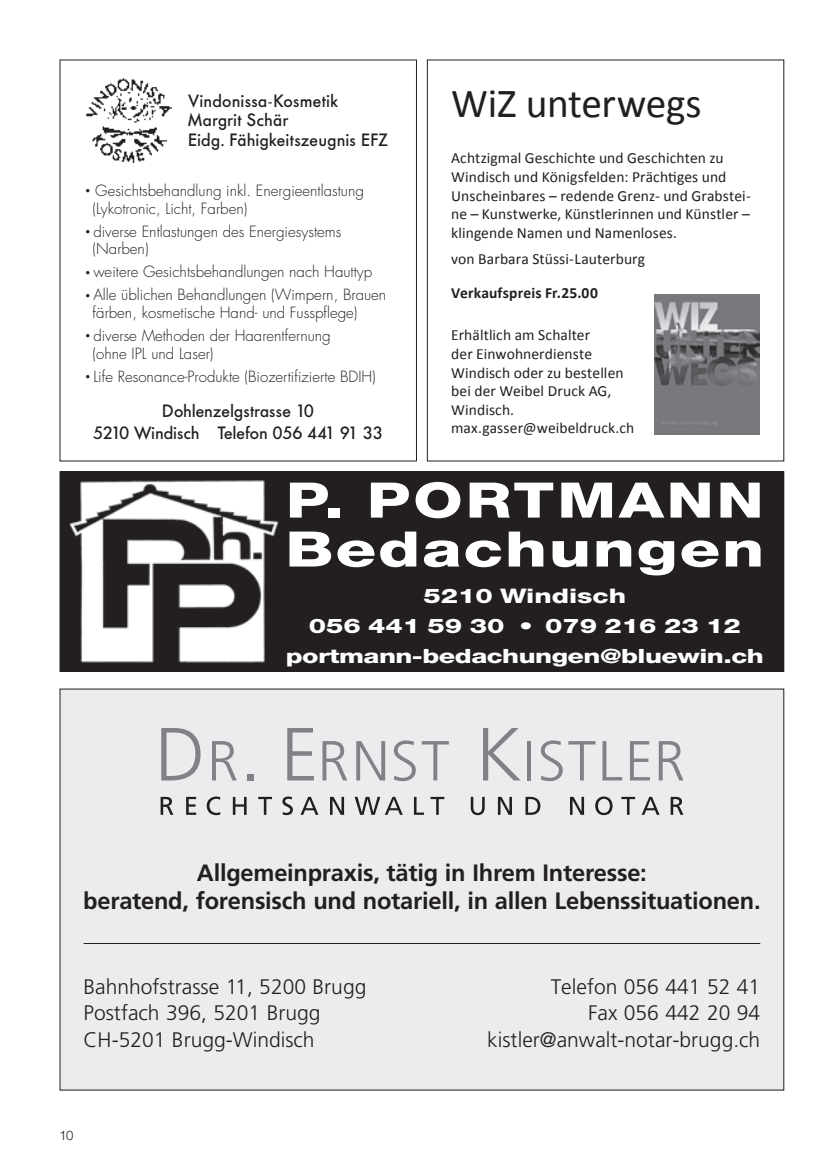
<style>
.page{position:relative;width:819px;height:1166px;background:#fff}
.page>*{position:absolute;margin:0;border:0;box-sizing:border-box;transform-origin:0 0}
.t1{font:800 49px/49px "Helvetica Neue";letter-spacing:.025em;color:#fff;scale:1.3 1}
.t2{font:41.48px "Calibri";letter-spacing:-.01em;color:#231f20}
.t3{font:700 23.62px/28.3px "Frutiger";letter-spacing:-.01em;color:#231f20;text-align:center}
.t4{font:300 21px/26.2px "Frutiger";color:#231f20}
.t5{font:800 20.12px/29.8px "Helvetica Neue";color:#fff;text-align:center;scale:1.37 1}
.t6{font:800 19.6px "Helvetica Neue";letter-spacing:-.02em;color:#fff;scale:1.37 1}
.t7{font:500 17.68px/19.4px "Futura BQ";letter-spacing:.005em;color:#231f20}
.t8{font:15.58px/18.6px "Calibri";letter-spacing:.005em;color:#231f20}
.t9{font:700 15.58px "Calibri";letter-spacing:.01em;color:#231f20}
.t10{font:300 15.05px/17.7px "Futura";color:#231f20}
.t11{font:300 13.12px "Helvetica Neue LT Std";color:#231f20}
.s1{font-size:8.92px}
</style>
<div class="page">
<img style="left:86px;top:78px;width:86px;height:84px">
<img style="left:654px;top:294px;width:105px;height:141px">
<img style="left:62px;top:473px;width:226px;height:197px">
<div style="left:288px;top:472px;width:495px;height:199px;background:#231f20"></div>
<div style="left:60px;top:471px;width:724px;height:201px;border:1px solid #231f20"></div>
<div style="left:60px;top:689px;width:723px;height:401px;background:#ececee"></div>
<svg style="left:161px;top:728px;width:39px;height:52px"></svg>
<svg style="left:212px;top:741px;width:25px;height:39px"></svg>
<svg style="left:247px;top:774px;width:6px;height:6px"></svg>
<svg style="left:287px;top:728px;width:27px;height:52px"></svg>
<svg style="left:322px;top:741px;width:25px;height:39px"></svg>
<svg style="left:356px;top:741px;width:29px;height:39px"></svg>
<svg style="left:394px;top:740px;width:22px;height:41px"></svg>
<svg style="left:422px;top:741px;width:27px;height:39px"></svg>
<svg style="left:483px;top:728px;width:37px;height:52px"></svg>
<svg style="left:527px;top:741px;width:3px;height:39px"></svg>
<svg style="left:540px;top:740px;width:22px;height:41px"></svg>
<svg style="left:568px;top:741px;width:27px;height:39px"></svg>
<svg style="left:602px;top:741px;width:20px;height:39px"></svg>
<svg style="left:630px;top:741px;width:20px;height:39px"></svg>
<svg style="left:658px;top:741px;width:25px;height:39px"></svg>
<svg style="left:161px;top:797px;width:12px;height:18px"></svg>
<svg style="left:186px;top:797px;width:10px;height:18px"></svg>
<svg style="left:207px;top:796px;width:13px;height:19px"></svg>
<svg style="left:233px;top:797px;width:13px;height:18px"></svg>
<svg style="left:258px;top:797px;width:14px;height:18px"></svg>
<svg style="left:282px;top:796px;width:11px;height:19px"></svg>
<svg style="left:300px;top:797px;width:18px;height:18px"></svg>
<svg style="left:330px;top:797px;width:14px;height:18px"></svg>
<svg style="left:354px;top:797px;width:49px;height:18px"></svg>
<svg style="left:414px;top:797px;width:10px;height:18px"></svg>
<svg style="left:430px;top:797px;width:14px;height:18px"></svg>
<svg style="left:470px;top:797px;width:14px;height:18px"></svg>
<svg style="left:498px;top:797px;width:14px;height:18px"></svg>
<svg style="left:525px;top:797px;width:15px;height:18px"></svg>
<svg style="left:570px;top:797px;width:14px;height:18px"></svg>
<svg style="left:595px;top:796px;width:17px;height:19px"></svg>
<svg style="left:621px;top:797px;width:14px;height:18px"></svg>
<svg style="left:641px;top:797px;width:18px;height:18px"></svg>
<svg style="left:670px;top:797px;width:13px;height:18px"></svg>
<hr style="left:84px;top:943px;width:676px;height:1px;background:#231f20">
<p class="t7" style="left:188px;top:91px;width:202px">Vindonissa-Kosmetik<br>Margrit Schär<br>Eidg. Fähigkeitszeugnis EFZ</p>
<p class="t10" style="left:93px;top:182px;width:273px;text-indent:-8px"><span class="s1">•</span> Gesichtsbehandlung inkl. Energieentlastung (Lykotronic, Licht, Farben)</p>
<p class="t10" style="left:93px;top:223px;width:250px;text-indent:-8px"><span class="s1">•</span> diverse Entlastungen des Energiesystems (Narben)</p>
<p class="t10" style="left:85px;top:264px;width:289px"><span class="s1">•</span> weitere Gesichtsbehandlungen nach Hauttyp</p>
<p class="t10" style="left:93px;top:287px;width:295px;text-indent:-8px"><span class="s1">•</span> Alle üblichen Behandlungen (Wimpern, Brauen färben, kosmetische Hand- und Fusspflege)</p>
<p class="t10" style="left:93px;top:327px;width:239px;text-indent:-8px"><span class="s1">•</span> diverse Methoden der Haarentfernung (ohne IPL und Laser)</p>
<p class="t10" style="left:85px;top:368px;width:292px"><span class="s1">•</span> Life Resonance-Produkte (Biozertifizierte BDIH)</p>
<p class="t7" style="left:93px;top:401px;width:291px;line-height:21.2px;text-align:center">Dohlenzelgstrasse 10<br>5210 Windisch Telefon 056 441 91 33</p>
<h2 class="t2" style="left:451px;top:77px;width:252px">WiZ unterwegs</h2>
<p class="t8" style="left:451px;top:149px;width:301px">Achtzigmal Geschichte und Geschichten zu Windisch und Königsfelden: Prächtiges und Unscheinbares – redende Grenz- und Grabstei&shy;ne – Kunstwerke, Künstlerinnen und Künstler – klingende Namen und Namenloses.</p>
<p class="t8" style="left:451px;top:250px;width:195px">von Barbara Stüssi-Lauterburg</p>
<p class="t9" style="left:451px;top:283px;width:148px">Verkaufspreis Fr.25.00</p>
<p class="t8" style="left:451px;top:326px;width:184px">Erhältlich am Schalter<br>der Einwohnerdienste<br>Windisch oder zu bestellen bei der Weibel Druck AG,<br>Windisch. max.gasser@weibeldruck.ch</p>
<h1 class="t1" style="left:285px;top:475px;width:370px">P. PORTMANN<br>Bedachungen</h1>
<h3 class="t5" style="left:309px;top:581px;width:317px">5210 Windisch<br>056 441 59 30 • 079 216 23 12</h3>
<h3 class="t6" style="left:286px;top:644px;width:350px">portmann-bedachungen@bluewin.ch</h3>
<h3 class="t3" style="left:83px;top:858px;width:678px">Allgemeinpraxis, tätig in Ihrem Interesse:<br>beratend, forensisch und notariell, in allen Lebenssituationen.</h3>
<h3 class="t4" style="left:84px;top:974px;width:284px">Bahnhofstrasse 11, 5200 Brugg<br>Postfach 396, 5201 Brugg<br>CH-5201 Brugg-Windisch</h3>
<h3 class="t4" style="left:487px;top:974px;width:274px;text-align:right">Telefon 056 441 52 41<br>Fax 056 442 20 94 kistler@anwalt-notar-brugg.ch</h3>
<p class="t11" style="left:60px;top:1127px;width:16px">10</p>
</div>
